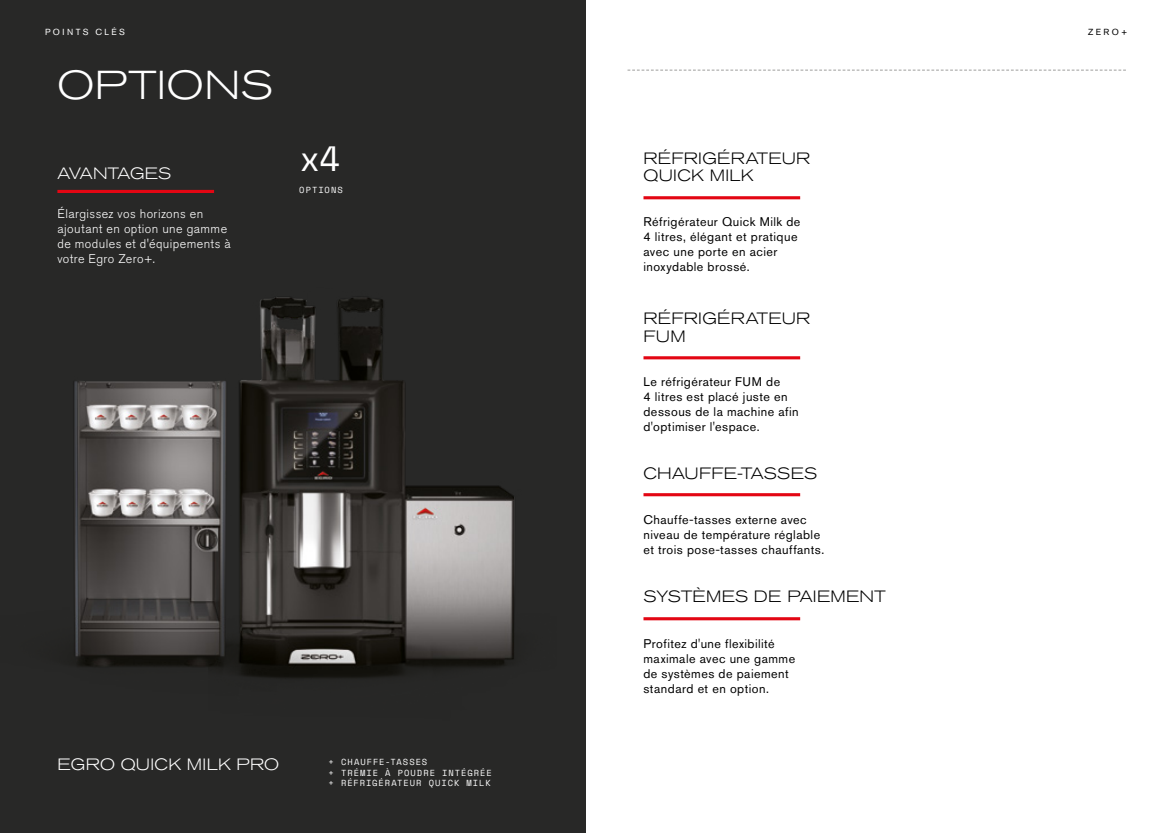
<style>
.page{position:relative;width:1170px;height:833px;background:#fff}
.page>*{position:absolute;margin:0;border:0;box-sizing:border-box;transform-origin:0 0}
.Titles{font:300 expanded 40px "Akzidenz Grotesk BQ";letter-spacing:.02em;color:#fff}
.NUMBERS{font:35px "Space Mono";color:#fff}
.Sub_Heading_Black{font:300 expanded 16.25px/17.5px "Akzidenz Grotesk BQ";letter-spacing:.015em;color:#000}
.Sub_Headings_White{font:300 expanded 16.25px "Akzidenz Grotesk BQ";letter-spacing:.015em;color:#fff}
.Sub_Headings_White-2{font:300 expanded 16.25px "Akzidenz Grotesk BQ";letter-spacing:-.02em;color:#fff}
.Body_Copy{font:12.5px/15px "Akzidenz Grotesk BQ";letter-spacing:.035em;color:#000}
.Body_Copy-2{font:300 12.5px/15px "Akzidenz Grotesk BQ";letter-spacing:.035em;color:#fff}
.Mono{font:8.75px "Space Mono";letter-spacing:.11em;color:#fff}
.Details{font:8.75px "Akzidenz Grotesk BQ";letter-spacing:.28em;color:#fff}
.NUMBERS-2{font:8.75px "Space Mono";letter-spacing:.115em;color:#fff}
.Details-2{font:8.75px "Akzidenz Grotesk BQ";color:#000}
</style>
<div class="page">
<div style="left:0;top:0;width:585px;height:833px;background:#282827"></div>
<img style="left:260px;top:297px;width:255px;height:381px">
<img style="left:74px;top:309px;width:283px;height:370px">
<svg style="left:627px;top:70px;width:498px;height:1px"></svg>
<hr style="left:643px;top:196px;width:157px;height:3px;background:#e30613">
<hr style="left:643px;top:493px;width:157px;height:3px;background:#e30613">
<hr style="left:643px;top:356px;width:157px;height:3px;background:#e30613">
<hr style="left:643px;top:617px;width:157px;height:3px;background:#e30613">
<hr style="left:57px;top:190px;width:157px;height:3px;background:#e30613">
<p class="Details" style="left:45px;top:27px;width:82px">POINTS CLÉS</p>
<p class="Titles" style="left:57px;top:62px;width:217px">OPTIONS</p>
<p class="Sub_Headings_White-2" style="left:57px;top:164px;width:115px">AVANTAGES</p>
<p class="Body_Copy-2" style="left:57px;top:207px;width:175px">Élargissez vos horizons en ajoutant en option une gamme de modules et d'équipements à votre Egro Zero+.</p>
<p class="NUMBERS" style="left:299px;top:132px;width:43px">x4</p>
<p class="NUMBERS-2" style="left:299px;top:184px;width:45px">OPTIONS</p>
<p class="Sub_Headings_White" style="left:58px;top:755px;width:223px">EGRO QUICK MILK PRO</p>
<p class="Mono" style="left:328px;top:756px;width:100px">+ CHAUFFE-TASSES</p>
<p class="Mono" style="left:328px;top:766px;width:165px">+ TRÉMIE À POUDRE INTÉGRÉE</p>
<p class="Mono" style="left:328px;top:777px;width:164px">+ RÉFRIGÉRATEUR QUICK MILK</p>
<p class="Sub_Heading_Black" style="left:643px;top:149px;width:168px">RÉFRIGÉRATEUR<br>QUICK MILK</p>
<p class="Body_Copy" style="left:643px;top:214px;width:158px">Réfrigérateur Quick Milk de<br>4 litres, élégant et pratique avec une porte en acier inoxydable brossé.</p>
<p class="Sub_Heading_Black" style="left:643px;top:310px;width:168px">RÉFRIGÉRATEUR<br>FUM</p>
<p class="Body_Copy" style="left:643px;top:373px;width:156px">Le réfrigérateur FUM de<br>4 litres est placé juste en dessous de la machine afin d'optimiser l'espace.</p>
<p class="Sub_Heading_Black" style="left:643px;top:465px;width:175px">CHAUFFE-TASSES</p>
<p class="Body_Copy" style="left:643px;top:512px;width:182px">Chauffe-tasses externe avec niveau de température réglable et trois pose-tasses chauffants.</p>
<p class="Sub_Heading_Black" style="left:643px;top:588px;width:244px">SYSTÈMES DE PAIEMENT</p>
<p class="Body_Copy" style="left:643px;top:636px;width:153px">Profitez d'une flexibilité maximale avec une gamme de systèmes de paiement standard et en option.</p>
<p class="Details-2" style="left:1088px;top:26px;width:41px">ZERO+</p>
</div>
